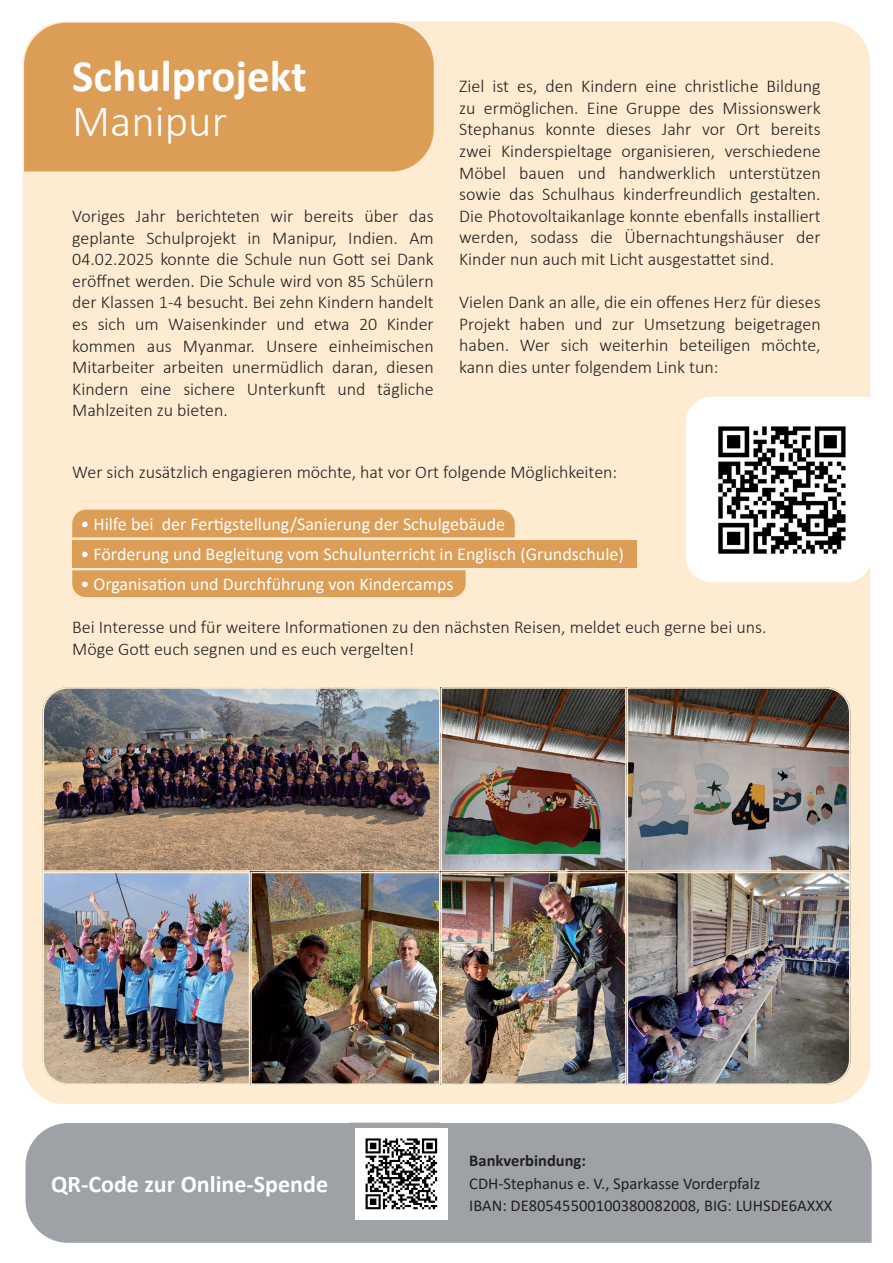
<style>
.page{position:relative;width:893px;height:1263px;background:#fff}
.page>*{position:absolute;margin:0;border:0;box-sizing:border-box;transform-origin:0 0}
.t1{font:700 45px "Calibri";color:#fff}
.t2{font:300 45px "Calibri";color:#fff}
.t3{font:700 24px "Calibri";color:#fff}
.t4{font:300 18px/21.6px "Calibri";color:#231f20;text-align:justify}
.t5{font:18px "Calibri";color:#fff}
.t6{font:16.5px/22.5px "Calibri";color:#231f20}
.t7{font:700 16.5px "Calibri";color:#231f20}
</style>
<div class="page">
<div style="left:26px;top:1123px;width:846px;height:120px;background:#9ea2a6"></div>
<div style="left:349px;top:1123px;width:102px;height:101px;background:#9ea2a6"></div>
<img style="left:355px;top:1128px;width:92px;height:92px">
<div style="left:48px;top:1137px;width:280px;height:92px;background:#9ea2a6"></div>
<div style="left:23px;top:21px;width:847px;height:1083px;background:#feecd2;border-radius:43px"></div>
<div style="left:686px;top:397px;width:185px;height:185px;background:#fff"></div>
<svg style="left:72px;top:510px;width:565px;height:87px"></svg>
<img style="left:42px;top:872px;width:207px;height:213px">
<img style="left:42px;top:687px;width:398px;height:185px">
<img style="left:443px;top:690px;width:181px;height:179px">
<div style="left:440px;top:687px;width:187px;height:185px;border:2px solid #feecd2"></div>
<img style="left:626px;top:687px;width:225px;height:184px">
<img style="left:253px;top:875px;width:184px;height:207px">
<div style="left:250px;top:872px;width:190px;height:213px;border:2px solid #feecd2"></div>
<img style="left:443px;top:875px;width:181px;height:207px">
<div style="left:440px;top:872px;width:187px;height:213px;border:2px solid #feecd2"></div>
<img style="left:626px;top:871px;width:225px;height:214px">
<div style="left:24px;top:23px;width:410px;height:148px;background:#dc9d57"></div>
<img style="left:714px;top:422px;width:135px;height:135px">
<h1 class="t1" style="left:72px;top:45px;width:236px">Schulprojekt</h1>
<h1 class="t2" style="left:72px;top:94px;width:156px">Manipur</h1>
<p class="t4" style="left:72px;top:205px;width:363px">Voriges Jahr berichteten wir bereits über das geplante Schulprojekt in Manipur, Indien. Am 04.02.2025 konnte die Schule nun Gott sei Dank eröffnet werden. Die Schule wird von 85 Schülern der Klassen 1-4 besucht. Bei zehn Kindern handelt es sich um Waisenkinder und etwa 20 Kinder kommen aus Myanmar. Unsere einheimischen Mitarbeiter arbeiten unermüdlich daran, diesen Kindern eine sichere Unterkunft und tägliche Mahlzeiten zu bieten.</p>
<p class="t4" style="left:459px;top:75px;width:363px">Ziel ist es, den Kindern eine christliche Bildung zu ermöglichen. Eine Gruppe des Missionswerk Stephanus konnte dieses Jahr vor Ort bereits zwei Kinderspieltage organisieren, verschiedene Möbel bauen und handwerklich unterstützen sowie das Schulhaus kinderfreundlich gestalten.<br>Die Photovoltaikanlage konnte ebenfalls installiert werden, sodass die Übernachtungshäuser der Kinder nun auch mit Licht ausgestattet sind.</p>
<p class="t4" style="left:459px;top:291px;width:363px">Vielen Dank an alle, die ein offenes Herz für dieses Projekt haben und zur Umsetzung beigetragen haben. Wer sich weiterhin beteiligen möchte, kann dies unter folgendem Link tun:</p>
<p class="t4" style="left:72px;top:461px;width:546px">Wer sich zusätzlich engagieren möchte, hat vor Ort folgende Möglichkeiten:</p>
<p class="t5" style="left:80px;top:511px;width:426px">• Hilfe bei der Fertigstellung/Sanierung der Schulgebäude</p>
<p class="t5" style="left:80px;top:541px;width:545px">• Förderung und Begleitung vom Schulunterricht in Englisch (Grundschule)</p>
<p class="t5" style="left:80px;top:571px;width:375px">• Organisation und Durchführung von Kindercamps</p>
<p class="t4" style="left:72px;top:616px;width:696px">Bei Interesse und für weitere Informationen zu den nächsten Reisen, meldet euch gerne bei uns.<br>Möge Gott euch segnen und es euch vergelten!</p>
<h2 class="t3" style="left:51px;top:1167px;width:278px">QR-Code zur Online-Spende</h2>
<p class="t7" style="left:469px;top:1149px;width:118px">Bankverbindung:</p>
<p class="t6" style="left:469px;top:1172px;width:365px">CDH-Stephanus e. V., Sparkasse Vorderpfalz<br>IBAN: DE80545500100380082008, BIG: LUHSDE6AXXX</p>
</div>
